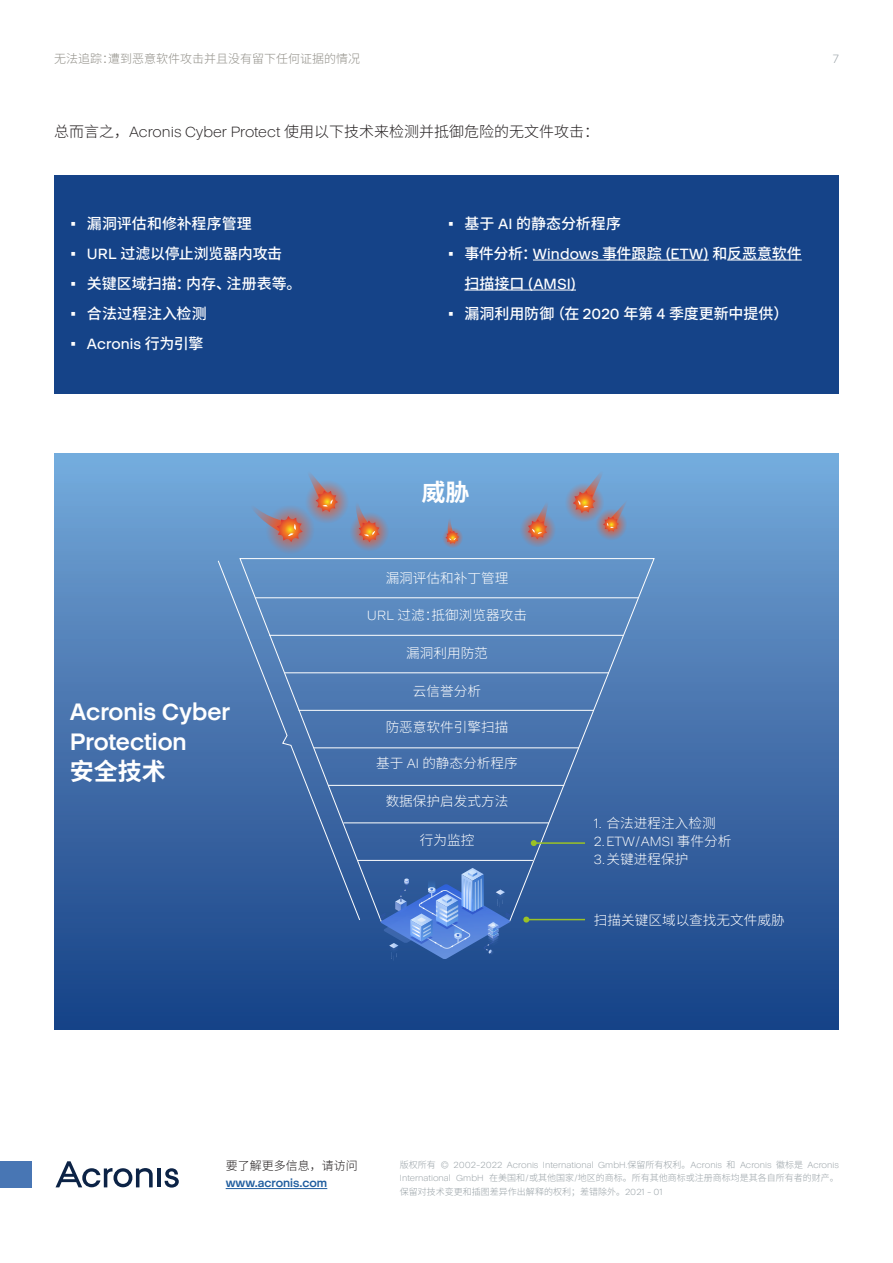
<style>
.page{position:relative;width:893px;height:1263px;background:#fff}
.page>*{position:absolute;margin:0;border:0;box-sizing:border-box;transform-origin:0 0}
.t1{font:700 24px/30px "Acronis Cyber";color:#fff}
.t2{font:700 24px "Noto Sans CJ Ksc";color:#fff}
.t3{font:500 15px "Noto Sans CJ Ksc";letter-spacing:-.005em;color:#fff}
.t4{font:300 15px "Noto Sans CJ Ksc";color:#231f20}
.t5{font:500 15px "Acronis Cyber";letter-spacing:.005em;color:#fff}
.t6{font:300 13.5px "Noto Sans CJ Ksc";color:#fff}
.t7{font:300 13.5px "Acronis Cyber";color:#fff}
.t8{font:300 12.15px "Acronis Cyber";color:#97a0a5}
.t9{font:300 12px "Noto Sans CJ Ksc";color:#918f88}
.t10{font:700 12px "Acronis Cyber";color:#215e9f}
.t11{font:300 12px "Noto Sans CJ Ksc";color:#231f20}
.t12{font:300 9px/13.5px "Noto Sans CJ Ksc";color:#97a0a5}
.t13{font:300 9px "Acronis Cyber";color:#97a0a5}
.s1{font-family:"Acronis Cyber"}
.s2{font-family:"Noto Sans CJ Ksc"}
.s3{font-family:"Acronis Cyber";font-size:15.15px}
.s4{font-family:"Acronis Cyber";font-size:13.65px}
.s5{font-size:13.65px}
.s6{font-size:9.15px}
.s7{font-family:"Acronis Cyber";font-size:9.15px}
</style>
<div class="page">
<div style="left:54px;top:175px;width:785px;height:219px;background:#154388"></div>
<hr style="left:533px;top:260px;width:176px;height:1px;background:#fff">
<hr style="left:727px;top:260px;width:75px;height:1px;background:#fff">
<hr style="left:464px;top:290px;width:112px;height:1px;background:#fff">
<div style="left:55px;top:453px;width:784px;height:576px;background:linear-gradient(to bottom,#75a8d9,#163f84)"></div>
<svg style="left:239px;top:558px;width:416px;height:365px;background:#4975af"></svg>
<hr style="left:255px;top:597px;width:383px;height:1px;background:#fff">
<hr style="left:269px;top:635px;width:354px;height:1px;background:#fff">
<hr style="left:285px;top:672px;width:324px;height:1px;background:#fff">
<hr style="left:298px;top:710px;width:296px;height:1px;background:#fff">
<hr style="left:314px;top:747px;width:265px;height:1px;background:#fff">
<hr style="left:328px;top:785px;width:236px;height:1px;background:#fff">
<hr style="left:344px;top:822px;width:205px;height:1px;background:#fff">
<hr style="left:358px;top:860px;width:175px;height:1px;background:#fff">
<hr style="left:526px;top:919px;width:59px;height:1px;background:#9bc225">
<svg style="left:523px;top:916px;width:6px;height:6px"></svg>
<hr style="left:534px;top:842px;width:51px;height:2px;background:#9bc225">
<svg style="left:531px;top:840px;width:6px;height:6px"></svg>
<svg style="left:380px;top:868px;width:131px;height:92px;background:#4a74bc"></svg>
<svg style="left:217px;top:560px;width:144px;height:361px;background:#4974ae"></svg>
<svg style="left:265px;top:504px;width:50px;height:50px"></svg>
<svg style="left:517px;top:494px;width:41px;height:55px;background:#8391af"></svg>
<svg style="left:349px;top:511px;width:40px;height:40px"></svg>
<svg style="left:440px;top:512px;width:24px;height:37px"></svg>
<svg style="left:595px;top:508px;width:32px;height:32px"></svg>
<svg style="left:564px;top:482px;width:40px;height:40px"></svg>
<svg style="left:243px;top:462px;width:137px;height:80px;background:#8198b9"></svg>
<svg style="left:573px;top:462px;width:59px;height:70px;background:#8796b3"></svg>
<hr style="left:226px;top:1188px;width:101px;height:1px;background:#215e9f">
<hr style="left:157px;top:1168px;width:4px;height:19px;background:#0c2346">
<svg style="left:164px;top:1168px;width:15px;height:19px"></svg>
<svg style="left:56px;top:1161px;width:97px;height:26px"></svg>
<div style="left:0;top:1161px;width:31px;height:26px;background:#4876b4"></div>
<p class="t9" style="left:54px;top:52px;width:307px">无法追踪：遭到恶意软件攻击并且没有留下任何证据的情况</p>
<p class="t8" style="left:832px;top:51px;width:8px">7</p>
<p class="t4" style="left:54px;top:123px;width:547px">总而言之，<span class="s1">Acronis Cyber Protect</span> 使用以下技术来检测并抵御危险的无文件攻击：</p>
<p class="t3" style="left:70px;top:215px;width:183px"><span class="s1">•</span> 漏洞评估和修补程序管理</p>
<p class="t3" style="left:70px;top:245px;width:214px"><span class="s1">• URL</span> 过滤以停止浏览器内攻击</p>
<p class="t3" style="left:70px;top:275px;width:233px"><span class="s1">•</span> 关键区域扫描：内存、注册表等。</p>
<p class="t3" style="left:70px;top:305px;width:138px"><span class="s1">•</span> 合法过程注入检测</p>
<p class="t5" style="left:70px;top:334px;width:135px">• Acronis <span class="s2">行为引擎</span></p>
<h1 class="t1" style="left:70px;top:696px;width:162px">Acronis Cyber<br>Protection</h1>
<h1 class="t2" style="left:70px;top:757px;width:97px">安全技术</h1>
<p class="t3" style="left:447px;top:215px;width:175px"><span class="s1">•</span> 基于 <span class="s1">AI</span> 的静态分析程序</p>
<p class="t3" style="left:447px;top:245px;width:356px"><span class="s1">•</span> 事件分析：<span class="s1">Windows</span> 事件跟踪 <span class="s1">(ETW)</span> 和反恶意软件</p>
<p class="t5" style="left:464px;top:274px;width:113px"><span class="s2">扫描接口</span> (AMSI)</p>
<p class="t3" style="left:447px;top:305px;width:343px"><span class="s1">•</span> 漏洞利用防御（在 <span class="s3">2020</span> 年第 <span class="s3">4</span> 季度更新中提供）</p>
<h1 class="t2" style="left:422px;top:479px;width:49px">威胁</h1>
<p class="t6" style="left:386px;top:570px;width:124px">漏洞评估和补丁管理</p>
<p class="t6" style="left:367px;top:608px;width:162px"><span class="s1">URL</span> 过滤：抵御浏览器攻击</p>
<p class="t6" style="left:406px;top:645px;width:83px">漏洞利用防范</p>
<p class="t6" style="left:413px;top:683px;width:70px">云信誉分析</p>
<p class="t6" style="left:386px;top:720px;width:124px">防恶意软件引擎扫描</p>
<p class="t6" style="left:376px;top:756px;width:143px">基于 <span class="s1">AI</span> 的静态分析程序</p>
<p class="t6" style="left:386px;top:794px;width:124px">数据保护启发式方法</p>
<p class="t6" style="left:420px;top:833px;width:56px">行为监控</p>
<p class="t6" style="left:594px;top:815px;width:123px"><span class="s4">1</span><span class="s1">.</span> 合法进程注入检测</p>
<p class="t7" style="left:594px;top:833px;width:139px"><span class="s5">2</span>. ETW/AMSI <span class="s2">事件分析</span></p>
<p class="t6" style="left:594px;top:851px;width:96px"><span class="s4">3</span><span class="s1">.</span> 关键进程保护</p>
<p class="t6" style="left:594px;top:913px;width:192px">扫描关键区域以查找无文件威胁</p>
<p class="t11" style="left:226px;top:1159px;width:133px">要了解更多信息，请访问</p>
<p class="t10" style="left:226px;top:1176px;width:103px">www.acronis.com</p>
<p class="t13" style="left:400px;top:1159px;width:440px"><span class="s2">版权所有</span> © <span class="s6">2002</span>-<span class="s6">2022</span> Acronis International GmbH.<span class="s2">保留所有权利。</span>Acronis <span class="s2">和</span> Acronis <span class="s2">徽标是</span> Acronis</p>
<p class="t12" style="left:400px;top:1171px;width:440px"><span class="s1">International GmbH</span> 在美国和<span class="s1">/</span>或其他国家<span class="s1">/</span>地区的商标。所有其他商标或注册商标均是其各自所有者的财产。保留对技术变更和插图差异作出解释的权利；差错除外。<span class="s7">2021</span> <span class="s1">-</span> <span class="s7">01</span></p>
</div>
